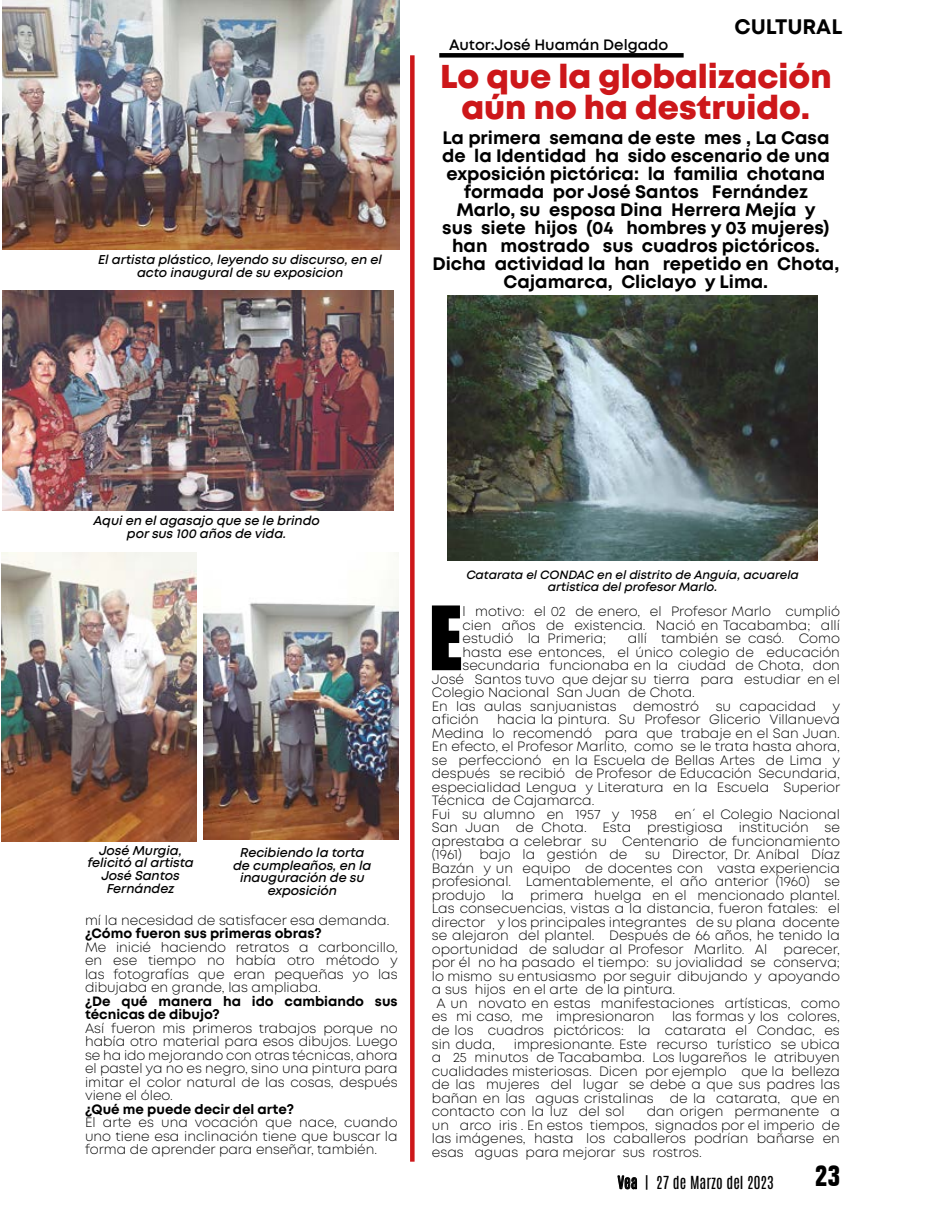
<style>
.page{position:relative;width:925px;height:1217px;background:#fff}
.page>*{position:absolute;margin:0;border:0;box-sizing:border-box;transform-origin:0 0}
.t1{font:81.75px "Impact";color:#000}
.t2{font:800 33px/31.5px "Mont";color:#cd171a;text-align:center}
.t3{font:700 condensed 30px "Folio BT";color:#000}
.t4{font:700 21px "Mont";color:#000}
.t5{font:700 18px/18px "Mont";color:#000;text-align:center}
.t6{font:600 15px "Mont";color:#000}
.t7{font:15px "Antonio";color:#000}
.t8{font:300 13.5px/13.5px "Mont";color:#000;text-align:justify}
.t9{font:700 13.5px/13.5px "Mont";color:#000}
.t10{font:italic 600 12.75px/12.8px "Mont";color:#000;text-align:center}
.t11{font:italic 600 12px/12px "Mont";color:#000;text-align:center}
</style>
<div class="page">
<svg style="left:617px;top:1175px;width:20px;height:14px"></svg>
<img style="left:448px;top:295px;width:369px;height:265px">
<div style="left:410px;top:55px;width:5px;height:1106px;background:#cd171a"></div>
<div style="left:439px;top:53px;width:245px;height:5px;background:#000"></div>
<img style="left:2px;top:0;width:398px;height:250px">
<img style="left:1px;top:552px;width:195px;height:289px">
<img style="left:204px;top:552px;width:195px;height:287px">
<img style="left:2px;top:290px;width:391px;height:220px">
<p class="t10" style="left:98px;top:253px;width:285px">El artista plástico, leyendo su discurso, en el acto inaugural de su exposicion</p>
<p class="t6" style="left:449px;top:35px;width:221px">Autor:José Huamán Delgado</p>
<p class="t4" style="left:734px;top:13px;width:109px">CULTURAL</p>
<p class="t2" style="left:440px;top:61px;width:393px">Lo que la globalización aún no ha destruido.</p>
<p class="t5" style="left:432px;top:129px;width:408px">La primera semana de este mes , La Casa de la Identidad ha sido escenario de una exposición pictórica: la familia chotana formada por José Santos Fernández Marlo, su esposa Dina Herrera Mejía y<br>sus siete hijos (04 hombres y 03 mujeres) han mostrado sus cuadros pictóricos.<br>Dicha actividad la han repetido en Chota, Cajamarca, Cliclayo y Lima.</p>
<p class="t10" style="left:94px;top:514px;width:228px">Aqui en el agasajo que se le brindo por sus 100 años de vida.</p>
<p class="t10" style="left:87px;top:843px;width:108px">José Murgia, felicitó al artista<br>José Santos<br>Fernández</p>
<p class="t10" style="left:233px;top:845px;width:140px">Recibiendo la torta de cumpleaños, en la inauguración de su exposición</p>
<p class="t8" style="left:85px;top:913px;width:306px">mí la necesidad de satisfacer esa demanda.</p>
<p class="t9" style="left:85px;top:926px;width:238px">¿Cómo fueron sus primeras obras?</p>
<p class="t8" style="left:85px;top:940px;width:314px">Me inicié haciendo retratos a carboncillo, en ese tiempo no había otro método y las fotografías que eran pequeñas yo las dibujaba en grande, las ampliaba.</p>
<p class="t9" style="left:85px;top:994px;width:314px">¿De qué manera ha ido cambiando sus técnicas de dibujo?</p>
<p class="t8" style="left:85px;top:1021px;width:314px">Así fueron mis primeros trabajos porque no había otro material para esos dibujos. Luego se ha ido mejorando con otras técnicas, ahora el pastel ya no es negro, sino una pintura para imitar el color natural de las cosas, después viene el óleo.</p>
<p class="t9" style="left:85px;top:1102px;width:211px">¿Qué me puede decir del arte?</p>
<p class="t8" style="left:85px;top:1115px;width:314px">El arte es una vocación que nace, cuando uno tiene esa inclinación tiene que buscar la forma de aprender para enseñar, también.</p>
<p class="t11" style="left:466px;top:568px;width:334px">Catarata el CONDAC en el distrito de Anguía, acuarela artistica del profesor Marlo.</p>
<p class="t1" style="left:428px;top:574px;width:36px">E</p>
<p class="t8" style="left:462px;top:604px;width:379px">l motivo: el 02 de enero, el Profesor Marlo cumplió cien años de existencia. Nació en Tacabamba; allí estudió la Primeria;</p>
<p class="t8" style="left:628px;top:631px;width:213px">allí también se casó. Como</p>
<p class="t8" style="left:462px;top:645px;width:379px">hasta ese entonces, el único colegio de educación</p>
<p class="t8" style="left:462px;top:658px;width:379px">secundaria funcionaba en la ciudad de Chota, don</p>
<p class="t8" style="left:432px;top:672px;width:409px">José Santos tuvo que dejar su tierra para estudiar en el</p>
<p class="t8" style="left:432px;top:685px;width:264px">Colegio Nacional San Juan de Chota.</p>
<p class="t8" style="left:432px;top:699px;width:410px">En las aulas sanjuanistas demostró su capacidad y afición</p>
<p class="t8" style="left:432px;top:712px;width:410px;text-indent:65px">hacia la pintura. Su Profesor Glicerio Villanueva Medina lo recomendó para que trabaje en el San Juan.<br>En efecto, el Profesor Marlito, como se le trata hasta ahora, se perfeccionó en la Escuela de Bellas Artes de Lima y después se recibió de Profesor de Educación Secundaria, especialidad Lengua y Literatura en la Escuela Superior Técnica de Cajamarca.</p>
<p class="t8" style="left:432px;top:807px;width:227px">Fui su alumno en 1957 y 1958</p>
<p class="t8" style="left:432px;top:807px;width:409px;text-indent:243px">en´ el Colegio Nacional San Juan de Chota. Esta prestigiosa institución se aprestaba a celebrar su Centenario de funcionamiento (1961)</p>
<p class="t8" style="left:432px;top:847px;width:409px;text-indent:213px">su Director, Dr. Aníbal Díaz Bazán y un equipo de docentes con vasta experiencia profesional. Lamentablemente, el año anterior (1960) se produjo la primera huelga en el mencionado plantel.<br>Las consecuencias, vistas a la distancia, fueron fatales: el director y los principales integrantes de su plana docente se alejaron del plantel. Después de 66 años, he tenido la oportunidad de saludar al Profesor Marlito. Al parecer, por él no ha pasado el tiempo: su jovialidad se conserva; lo mismo su entusiasmo por seguir dibujando y apoyando a sus hijos en el arte de la pintura.</p>
<p class="t8" style="left:432px;top:996px;width:409px;text-indent:5px">A un novato en estas manifestaciones artísticas, como es mi caso, me impresionaron</p>
<p class="t8" style="left:479px;top:847px;width:149px">bajo la gestión de</p>
<p class="t8" style="left:432px;top:1009px;width:409px;text-indent:240px">las formas y los colores, de los cuadros pictóricos: la catarata el Condac, es sin duda,</p>
<p class="t8" style="left:432px;top:1036px;width:410px;text-indent:82px">impresionante. Este recurso turístico se ubica a 25 minutos de Tacabamba. Los lugareños le atribuyen cualidades misteriosas. Dicen por ejemplo que la belleza de las mujeres del lugar se debe a que sus padres las bañan en las aguas cristalinas de la catarata, que en contacto con la luz del sol</p>
<p class="t8" style="left:432px;top:1104px;width:409px;text-indent:215px">dan origen permanente a un arco iris . En estos tiempos, signados por el imperio de las imágenes, hasta los caballeros podrían bañarse en esas aguas para mejorar sus rostros.</p>
<p class="t7" style="left:617px;top:1170px;width:158px">Vea | 27 de Marzo del 2023</p>
<p class="t3" style="left:815px;top:1156px;width:28px">23</p>
</div>
